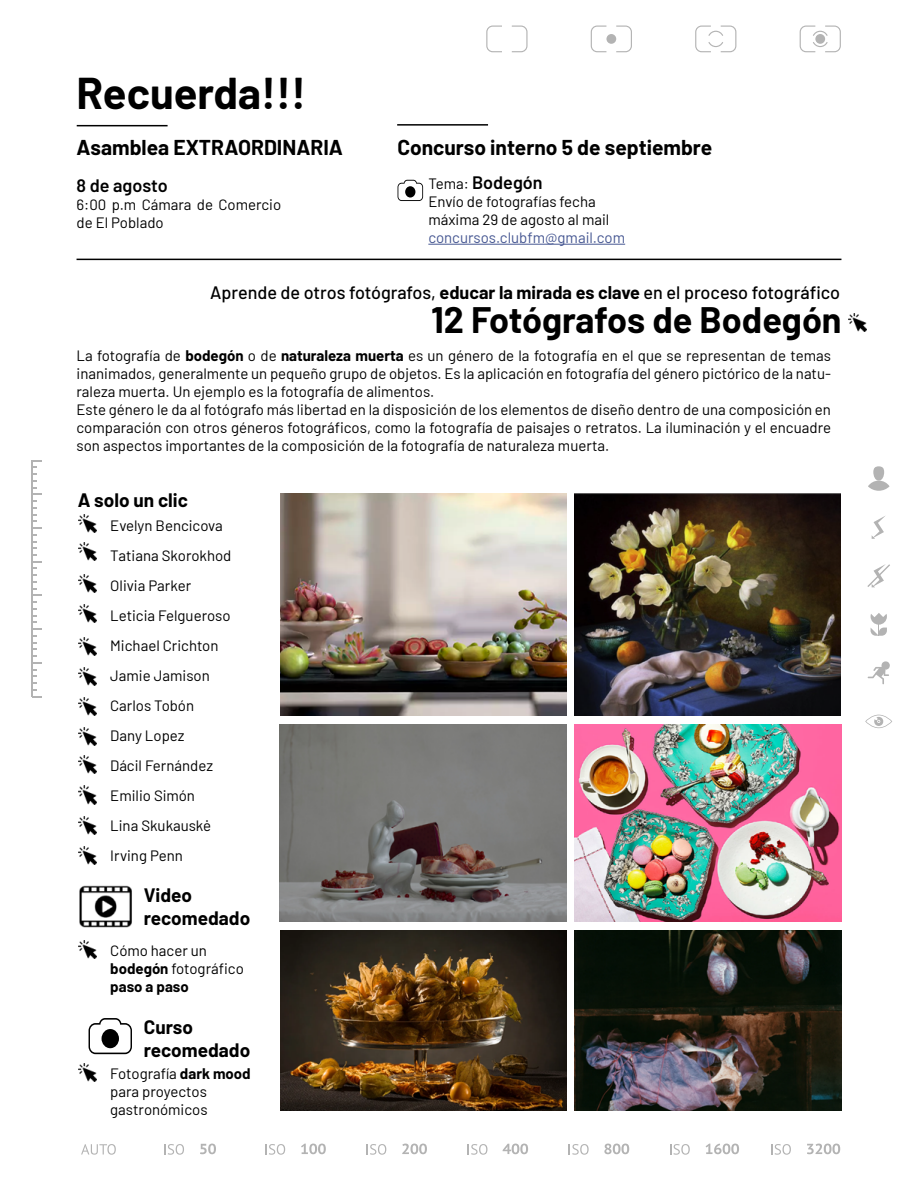
<style>
.page{position:relative;width:918px;height:1188px;background:#fff}
.page>*{position:absolute;margin:0;border:0;box-sizing:border-box;transform-origin:0 0}
.t1{font:700 43.5px "Barlow";color:#000}
.t2{font:700 36px "Barlow";color:#000}
.t3{font:700 21px "Barlow";color:#000}
.t4{font:700 19.05px "Barlow";color:#000}
.t5{font:500 18px "Barlow";color:#000}
.t6{font:600 18px "Barlow";color:#000}
.t7{font:15px/18px "Barlow";color:#000}
.t8{font:700 15px/18px "Barlow";color:#000}
.t9{font:15px "Barlow";color:#465792}
.s1{font-weight:400;font-size:15px}
.s2{font-weight:700}
.s3{font-weight:400}
</style>
<div class="page">
<svg style="left:81px;top:1144px;width:35px;height:11px"></svg>
<svg style="left:164px;top:1144px;width:20px;height:11px"></svg>
<svg style="left:200px;top:1144px;width:16px;height:10px"></svg>
<svg style="left:265px;top:1144px;width:20px;height:11px"></svg>
<svg style="left:301px;top:1144px;width:25px;height:10px"></svg>
<svg style="left:367px;top:1144px;width:19px;height:11px"></svg>
<svg style="left:402px;top:1144px;width:25px;height:10px"></svg>
<svg style="left:468px;top:1144px;width:19px;height:11px"></svg>
<svg style="left:503px;top:1144px;width:25px;height:10px"></svg>
<svg style="left:569px;top:1144px;width:20px;height:11px"></svg>
<svg style="left:604px;top:1144px;width:25px;height:10px"></svg>
<svg style="left:670px;top:1144px;width:20px;height:11px"></svg>
<svg style="left:706px;top:1144px;width:33px;height:10px"></svg>
<svg style="left:771px;top:1144px;width:20px;height:11px"></svg>
<svg style="left:807px;top:1144px;width:33px;height:10px"></svg>
<svg style="left:486px;top:26px;width:16px;height:26px"></svg>
<svg style="left:512px;top:26px;width:16px;height:26px"></svg>
<svg style="left:591px;top:26px;width:15px;height:26px"></svg>
<svg style="left:616px;top:26px;width:16px;height:26px"></svg>
<svg style="left:606px;top:34px;width:10px;height:10px"></svg>
<svg style="left:695px;top:26px;width:41px;height:26px"></svg>
<svg style="left:800px;top:26px;width:41px;height:26px"></svg>
<svg style="left:815px;top:34px;width:10px;height:10px"></svg>
<svg style="left:865px;top:715px;width:27px;height:13px"></svg>
<svg style="left:868px;top:661px;width:22px;height:23px"></svg>
<hr style="left:31px;top:461px;width:2px;height:236px;background:#000">
<svg style="left:32px;top:467px;width:5px;height:21px"></svg>
<svg style="left:32px;top:494px;width:10px;height:21px"></svg>
<svg style="left:32px;top:521px;width:10px;height:21px"></svg>
<svg style="left:32px;top:548px;width:10px;height:14px"></svg>
<svg style="left:32px;top:568px;width:5px;height:21px"></svg>
<svg style="left:32px;top:595px;width:10px;height:21px"></svg>
<svg style="left:32px;top:622px;width:10px;height:21px"></svg>
<svg style="left:32px;top:649px;width:10px;height:21px"></svg>
<svg style="left:32px;top:676px;width:10px;height:21px"></svg>
<svg style="left:868px;top:481px;width:22px;height:10px"></svg>
<div style="left:873px;top:466px;width:11px;height:15px;background:#b3b3b3;border-radius:6px"></div>
<svg style="left:872px;top:516px;width:13px;height:23px"></svg>
<svg style="left:871px;top:613px;width:16px;height:23px"></svg>
<svg style="left:867px;top:564px;width:23px;height:23px"></svg>
<hr style="left:428px;top:244px;width:197px;height:1px;background:#465792">
<svg style="left:398px;top:180px;width:25px;height:21px"></svg>
<hr style="left:397px;top:124px;width:91px;height:2px;background:#000">
<hr style="left:77px;top:259px;width:764px;height:1px;background:#000">
<hr style="left:77px;top:125px;width:91px;height:1px;background:#000">
<img style="left:79px;top:515px;width:18px;height:18px">
<img style="left:79px;top:637px;width:18px;height:18px">
<img style="left:79px;top:756px;width:18px;height:18px">
<img style="left:79px;top:575px;width:18px;height:18px">
<img style="left:79px;top:697px;width:18px;height:18px">
<img style="left:79px;top:816px;width:18px;height:18px">
<img style="left:79px;top:543px;width:18px;height:18px">
<img style="left:79px;top:667px;width:18px;height:18px">
<img style="left:79px;top:786px;width:18px;height:18px">
<img style="left:79px;top:605px;width:18px;height:18px">
<img style="left:79px;top:728px;width:18px;height:18px">
<img style="left:79px;top:846px;width:18px;height:19px">
<img style="left:79px;top:941px;width:18px;height:18px">
<img style="left:848px;top:313px;width:18px;height:18px">
<img style="left:79px;top:1064px;width:18px;height:18px">
<img style="left:280px;top:725px;width:286px;height:197px">
<img style="left:280px;top:493px;width:286px;height:222px">
<img style="left:575px;top:493px;width:265px;height:222px">
<img style="left:575px;top:724px;width:266px;height:198px">
<img style="left:575px;top:930px;width:266px;height:180px">
<img style="left:280px;top:930px;width:286px;height:180px">
<img style="left:79px;top:885px;width:53px;height:43px">
<svg style="left:89px;top:1018px;width:43px;height:36px"></svg>
<p class="t1" style="left:77px;top:62px;width:231px">Recuerda!!!</p>
<p class="t3" style="left:77px;top:132px;width:268px">Asamblea EXTRAORDINARIA</p>
<p class="t3" style="left:397px;top:132px;width:316px">Concurso interno 5 de septiembre</p>
<p class="t6" style="left:77px;top:172px;width:93px">8 de agosto</p>
<p class="t7" style="left:77px;top:195px;width:206px">6:00 p.m Cámara de Comercio de El Poblado</p>
<p class="t6" style="left:428px;top:169px;width:116px"><span class="s1">Tema:</span> Bodegón</p>
<p class="t7" style="left:428px;top:192px;width:169px">Envío de fotografías fecha</p>
<p class="t7" style="left:428px;top:210px;width:183px">máxima 29 de agosto al mail</p>
<p class="t9" style="left:428px;top:227px;width:198px">concursos.clubfm@gmail.com</p>
<p class="t5" style="left:210px;top:280px;width:632px">Aprende de otros fotógrafos, <span class="s2">educar la mirada es clave</span> en el proceso fotográfico</p>
<p class="t2" style="left:431px;top:293px;width:412px">12 Fotógrafos de Bodegón</p>
<p class="t7" style="left:77px;top:346px;width:756px;text-align:justify">La fotografía de <span class="s2">bodegón</span> o de <span class="s2">naturaleza muerta</span> es un género de la fotografía en el que se representan de temas inanimados, generalmente un pequeño grupo de objetos. Es la aplicación en fotografía del género pictórico de la natu&shy;raleza muerta. Un ejemplo es la fotografía de alimentos.</p>
<p class="t7" style="left:77px;top:400px;width:756px;text-align:justify">Este género le da al fotógrafo más libertad en la disposición de los elementos de diseño dentro de una composición en comparación con otros géneros fotográficos, como la fotografía de paisajes o retratos. La iluminación y el encuadre son aspectos importantes de la composición de la fotografía de naturaleza muerta.</p>
<p class="t4" style="left:78px;top:486px;width:112px">A solo un clic</p>
<p class="t7" style="left:110px;top:515px;width:114px">Evelyn Bencicova</p>
<p class="t7" style="left:110px;top:545px;width:123px">Tatiana Skorokhod</p>
<p class="t7" style="left:110px;top:575px;width:82px">Olivia Parker</p>
<p class="t7" style="left:110px;top:605px;width:122px">Leticia Felgueroso</p>
<p class="t7" style="left:110px;top:635px;width:110px">Michael Crichton</p>
<p class="t7" style="left:110px;top:665px;width:101px">Jamie Jamison</p>
<p class="t7" style="left:110px;top:695px;width:85px">Carlos Tobón</p>
<p class="t7" style="left:110px;top:725px;width:76px">Dany Lopez</p>
<p class="t7" style="left:110px;top:755px;width:104px">Dácil Fernández</p>
<p class="t7" style="left:110px;top:785px;width:86px">Emilio Simón</p>
<p class="t7" style="left:110px;top:815px;width:102px">Lina Skukauskė</p>
<p class="t7" style="left:110px;top:845px;width:74px">Irving Penn</p>
<p class="t4" style="left:144px;top:881px;width:50px">Video</p>
<p class="t4" style="left:144px;top:904px;width:108px">recomedado</p>
<p class="t7" style="left:110px;top:940px;width:98px">Cómo hacer un</p>
<p class="t8" style="left:110px;top:958px;width:135px">bodegón <span class="s3">fotográfico </span>paso a paso</p>
<p class="t4" style="left:144px;top:1013px;width:51px">Curso</p>
<p class="t4" style="left:144px;top:1036px;width:108px">recomedado</p>
<p class="t7" style="left:110px;top:1063px;width:142px">Fotografía <span class="s2">dark mood </span>para proyectos</p>
<p class="t7" style="left:110px;top:1099px;width:99px">gastronómicos</p>
</div>
